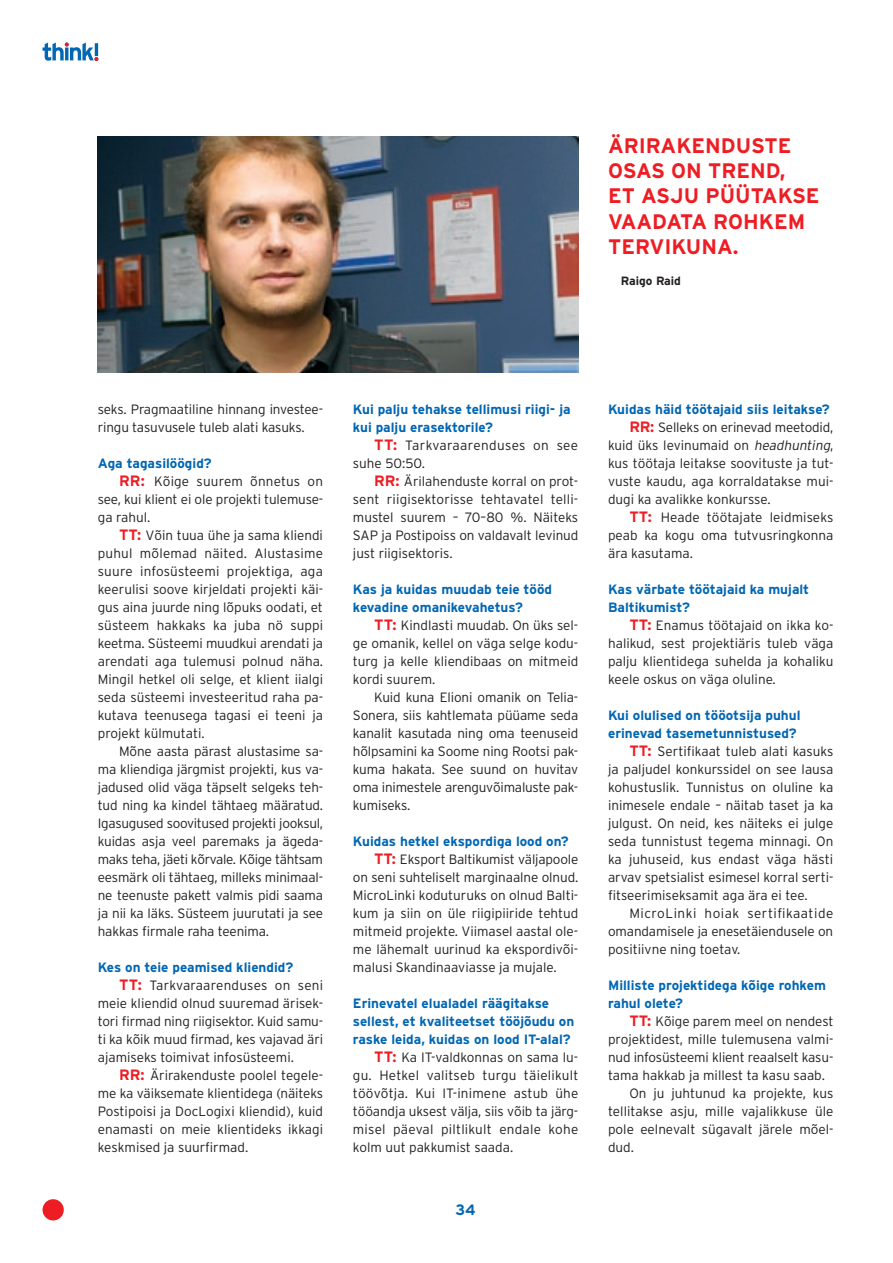
<style>
.page{position:relative;width:893px;height:1263px;background:#fff}
.page>*{position:absolute;margin:0;border:0;box-sizing:border-box;transform-origin:0 0}
.t1{font:700 21px/25.2px "Interstate";color:#ee1d23}
.t2{font:700 15px "Interstate";color:#0166b3}
.t3{font:300 13.5px/18px "Interstate";color:#231f20;text-align:justify}
.t4{font:700 13.5px/18px "Interstate";color:#0166b3}
.t5{font:300 13.5px/18px "Interstate";letter-spacing:.02em;color:#231f20}
.t6{font:300 13.5px "Interstate";letter-spacing:-.02em;color:#231f20}
.t7{font:300 13.5px "Interstate";letter-spacing:-.025em;color:#231f20}
.t8{font:300 13.5px "Interstate";letter-spacing:.04em;color:#231f20}
.t9{font:700 12px "Interstate";color:#231f20}
.s1{font-weight:700;font-size:15px;color:#ee1d23}
.s2{font-style:italic}
</style>
<div class="page">
<svg style="left:43px;top:43px;width:55px;height:18px"></svg>
<div style="left:43px;top:1199px;width:21px;height:21px;background:#ee1d23;border-radius:50%"></div>
<img style="left:98px;top:136px;width:480px;height:237px">
<h1 class="t1" style="left:608px;top:133px;width:213px">ÄRIRAKENDUSTE<br>OSAS ON TREND,<br>ET ASJU PÜÜTAKSE<br>VAADATA ROHKEM<br>TERVIKUNA.</h1>
<p class="t9" style="left:621px;top:274px;width:62px">Raigo Raid</p>
<p class="t3" style="left:98px;top:400px;width:227px">seks. Pragmaatiline hinnang investee&shy;ringu tasuvusele tuleb alati kasuks.</p>
<p class="t4" style="left:98px;top:454px;width:116px">Aga tagasilöögid?</p>
<p class="t3" style="left:119px;top:472px;width:205px"><span class="s1">RR:</span> Kõige suurem õnnetus on</p>
<p class="t3" style="left:98px;top:490px;width:227px">see, kui klient ei ole projekti tulemuse-</p>
<p class="t3" style="left:98px;top:508px;width:54px">ga rahul.</p>
<p class="t3" style="left:119px;top:526px;width:205px"><span class="s1">TT:</span> Võin tuua ühe ja sama kliendi</p>
<p class="t3" style="left:98px;top:544px;width:227px">puhul mõlemad näited. Alustasime</p>
<p class="t3" style="left:98px;top:562px;width:227px">suure infosüsteemi projektiga, aga</p>
<p class="t3" style="left:98px;top:580px;width:227px">keerulisi soove kirjeldati projekti käi-</p>
<p class="t3" style="left:98px;top:598px;width:227px">gus aina juurde ning lõpuks oodati, et</p>
<p class="t3" style="left:98px;top:616px;width:227px">süsteem hakkaks ka juba nö suppi</p>
<p class="t3" style="left:98px;top:634px;width:227px">keetma. Süsteemi muudkui arendati ja</p>
<p class="t3" style="left:98px;top:652px;width:227px">arendati aga tulemusi polnud näha.</p>
<p class="t3" style="left:98px;top:670px;width:227px">Mingil hetkel oli selge, et klient iialgi</p>
<p class="t3" style="left:98px;top:688px;width:227px">seda süsteemi investeeritud raha pa-</p>
<p class="t3" style="left:98px;top:706px;width:227px">kutava teenusega tagasi ei teeni ja</p>
<p class="t3" style="left:98px;top:724px;width:108px">projekt külmutati.</p>
<p class="t3" style="left:119px;top:742px;width:206px">Mõne aasta pärast alustasime sa-</p>
<p class="t3" style="left:98px;top:760px;width:227px">ma kliendiga järgmist projekti, kus va-</p>
<p class="t3" style="left:98px;top:778px;width:227px">jadused olid väga täpselt selgeks teh-</p>
<p class="t3" style="left:98px;top:796px;width:227px">tud ning ka kindel tähtaeg määratud.</p>
<p class="t6" style="left:98px;top:816px;width:227px">Igasugused soovitused projekti jooksul,</p>
<p class="t3" style="left:98px;top:832px;width:227px">kuidas asja veel paremaks ja ägeda-</p>
<p class="t7" style="left:98px;top:852px;width:227px">maks teha, jäeti kõrvale. Kõige tähtsam</p>
<p class="t3" style="left:98px;top:868px;width:227px">eesmärk oli tähtaeg, milleks minimaal-</p>
<p class="t3" style="left:98px;top:886px;width:227px">ne teenuste pakett valmis pidi saama</p>
<p class="t3" style="left:98px;top:904px;width:227px">ja nii ka läks. Süsteem juurutati ja see</p>
<p class="t3" style="left:98px;top:922px;width:173px">hakkas firmale raha teenima.</p>
<p class="t4" style="left:98px;top:958px;width:197px">Kes on teie peamised kliendid?</p>
<p class="t3" style="left:119px;top:976px;width:206px"><span class="s1">TT:</span> Tarkvaraarenduses on seni</p>
<p class="t3" style="left:98px;top:994px;width:227px">meie kliendid olnud suuremad ärisek-</p>
<p class="t3" style="left:98px;top:1012px;width:227px">tori firmad ning riigisektor. Kuid samu-</p>
<p class="t3" style="left:98px;top:1030px;width:227px">ti ka kõik muud firmad, kes vajavad äri</p>
<p class="t3" style="left:98px;top:1048px;width:198px">ajamiseks toimivat infosüsteemi.</p>
<p class="t3" style="left:119px;top:1066px;width:206px"><span class="s1">RR:</span> Ärirakenduste poolel tegele-</p>
<p class="t3" style="left:98px;top:1084px;width:227px">me ka väiksemate klientidega (näiteks</p>
<p class="t3" style="left:98px;top:1102px;width:227px">Postipoisi ja DocLogixi kliendid), kuid</p>
<p class="t3" style="left:98px;top:1120px;width:227px">enamasti on meie klientideks ikkagi</p>
<p class="t3" style="left:98px;top:1138px;width:152px">keskmised ja suurfirmad.</p>
<p class="t4" style="left:353px;top:400px;width:219px">Kui palju tehakse tellimusi riigi- ja kui palju erasektorile?</p>
<p class="t5" style="left:353px;top:436px;width:227px;text-indent:21px"><span class="s1">TT:</span> Tarkvaraarenduses on see suhe 50:50.</p>
<p class="t3" style="left:353px;top:472px;width:227px;text-indent:21px"><span class="s1">RR:</span> Ärilahenduste korral on prot&shy;sent riigisektorisse tehtavatel telli&shy;mustel suurem – 70–80 %. Näiteks SAP ja Postipoiss on valdavalt levinud just riigisektoris.</p>
<p class="t4" style="left:353px;top:580px;width:201px">Kas ja kuidas muudab teie tööd kevadine omanikevahetus?</p>
<p class="t3" style="left:353px;top:616px;width:227px;text-indent:21px"><span class="s1">TT:</span> Kindlasti muudab. On üks sel&shy;ge omanik, kellel on väga selge kodu&shy;turg ja kelle kliendibaas on mitmeid kordi suurem.</p>
<p class="t3" style="left:353px;top:688px;width:227px;text-indent:21px">Kuid kuna Elioni omanik on Telia-Sonera, siis kahtlemata püüame seda kanalit kasutada ning oma teenuseid hõlpsamini ka Soome ning Rootsi pak&shy;kuma hakata. See suund on huvitav oma inimestele arenguvõimaluste pak&shy;kumiseks.</p>
<p class="t4" style="left:353px;top:832px;width:217px">Kuidas hetkel ekspordiga lood on?</p>
<p class="t3" style="left:374px;top:850px;width:206px"><span class="s1">TT:</span> Eksport Baltikumist väljapoole</p>
<p class="t3" style="left:353px;top:868px;width:227px">on seni suhteliselt marginaalne olnud.</p>
<p class="t3" style="left:353px;top:886px;width:227px">MicroLinki koduturuks on olnud Balti-</p>
<p class="t3" style="left:353px;top:904px;width:227px">kum ja siin on üle riigipiiride tehtud</p>
<p class="t3" style="left:353px;top:922px;width:227px">mitmeid projekte. Viimasel aastal ole-</p>
<p class="t3" style="left:353px;top:940px;width:227px">me lähemalt uurinud ka ekspordivõi-</p>
<p class="t3" style="left:353px;top:958px;width:205px">malusi Skandinaaviasse ja mujale.</p>
<p class="t4" style="left:353px;top:994px;width:198px">Erinevatel elualadel räägitakse</p>
<p class="t4" style="left:353px;top:1012px;width:223px">sellest, et kvaliteetset tööjõudu on</p>
<p class="t4" style="left:353px;top:1030px;width:219px">raske leida, kuidas on lood IT-alal?</p>
<p class="t3" style="left:374px;top:1048px;width:206px"><span class="s1">TT:</span> Ka IT-valdkonnas on sama lu-</p>
<p class="t5" style="left:353px;top:1066px;width:227px">gu. Hetkel valitseb turgu täielikult</p>
<p class="t3" style="left:353px;top:1084px;width:227px">töövõtja. Kui IT-inimene astub ühe</p>
<p class="t3" style="left:353px;top:1102px;width:227px">tööandja uksest välja, siis võib ta järg-</p>
<p class="t5" style="left:353px;top:1120px;width:227px">misel päeval piltlikult endale kohe</p>
<p class="t3" style="left:353px;top:1138px;width:162px">kolm uut pakkumist saada.</p>
<p class="t2" style="left:456px;top:1201px;width:22px">34</p>
<p class="t4" style="left:608px;top:400px;width:223px">Kuidas häid töötajaid siis leitakse?</p>
<p class="t3" style="left:629px;top:418px;width:205px"><span class="s1">RR:</span> Selleks on erinevad meetodid,</p>
<p class="t3" style="left:608px;top:436px;width:227px">kuid üks levinumaid on <span class="s2">headhunting</span>,</p>
<p class="t3" style="left:608px;top:454px;width:227px">kus töötaja leitakse soovituste ja tut-</p>
<p class="t3" style="left:608px;top:472px;width:227px">vuste kaudu, aga korraldatakse mui-</p>
<p class="t3" style="left:608px;top:490px;width:164px">dugi ka avalikke konkursse.</p>
<p class="t3" style="left:629px;top:508px;width:205px"><span class="s1">TT:</span> Heade töötajate leidmiseks</p>
<p class="t3" style="left:608px;top:526px;width:227px">peab ka kogu oma tutvusringkonna</p>
<p class="t3" style="left:608px;top:544px;width:86px">ära kasutama.</p>
<p class="t4" style="left:608px;top:580px;width:203px">Kas värbate töötajaid ka mujalt<br>Baltikumist?</p>
<p class="t3" style="left:608px;top:616px;width:227px;text-indent:21px"><span class="s1">TT:</span> Enamus töötajaid on ikka ko&shy;halikud, sest projektiäris tuleb väga palju klientidega suhelda ja kohaliku keele oskus on väga oluline.</p>
<p class="t4" style="left:608px;top:706px;width:194px">Kui olulised on tööotsija puhul</p>
<p class="t4" style="left:608px;top:724px;width:190px">erinevad tasemetunnistused?</p>
<p class="t3" style="left:629px;top:742px;width:206px"><span class="s1">TT:</span> Sertifikaat tuleb alati kasuks</p>
<p class="t3" style="left:608px;top:760px;width:227px">ja paljudel konkurssidel on see lausa</p>
<p class="t3" style="left:608px;top:778px;width:227px">kohustuslik. Tunnistus on oluline ka</p>
<p class="t3" style="left:608px;top:796px;width:227px">inimesele endale – näitab taset ja ka</p>
<p class="t3" style="left:608px;top:814px;width:227px">julgust. On neid, kes näiteks ei julge</p>
<p class="t3" style="left:608px;top:832px;width:227px">seda tunnistust tegema minnagi. On</p>
<p class="t3" style="left:608px;top:850px;width:227px">ka juhuseid, kus endast väga hästi</p>
<p class="t3" style="left:608px;top:868px;width:227px">arvav spetsialist esimesel korral serti-</p>
<p class="t3" style="left:608px;top:886px;width:201px">fitseerimiseksamit aga ära ei tee.</p>
<p class="t8" style="left:629px;top:906px;width:206px">MicroLinki hoiak sertifikaatide</p>
<p class="t3" style="left:608px;top:922px;width:227px">omandamisele ja enesetäiendusele on</p>
<p class="t3" style="left:608px;top:940px;width:134px">positiivne ning toetav.</p>
<p class="t4" style="left:608px;top:976px;width:219px">Milliste projektidega kõige rohkem rahul olete?</p>
<p class="t3" style="left:629px;top:1012px;width:206px"><span class="s1">TT:</span> Kõige parem meel on nendest</p>
<p class="t3" style="left:608px;top:1030px;width:227px">projektidest, mille tulemusena valmi-</p>
<p class="t3" style="left:608px;top:1048px;width:227px">nud infosüsteemi klient reaalselt kasu-</p>
<p class="t3" style="left:608px;top:1066px;width:218px">tama hakkab ja millest ta kasu saab.</p>
<p class="t3" style="left:629px;top:1084px;width:206px">On ju juhtunud ka projekte, kus</p>
<p class="t3" style="left:608px;top:1102px;width:227px">tellitakse asju, mille vajalikkuse üle</p>
<p class="t3" style="left:608px;top:1120px;width:227px">pole eelnevalt sügavalt järele mõel-</p>
<p class="t3" style="left:608px;top:1138px;width:27px">dud.</p>
</div>
